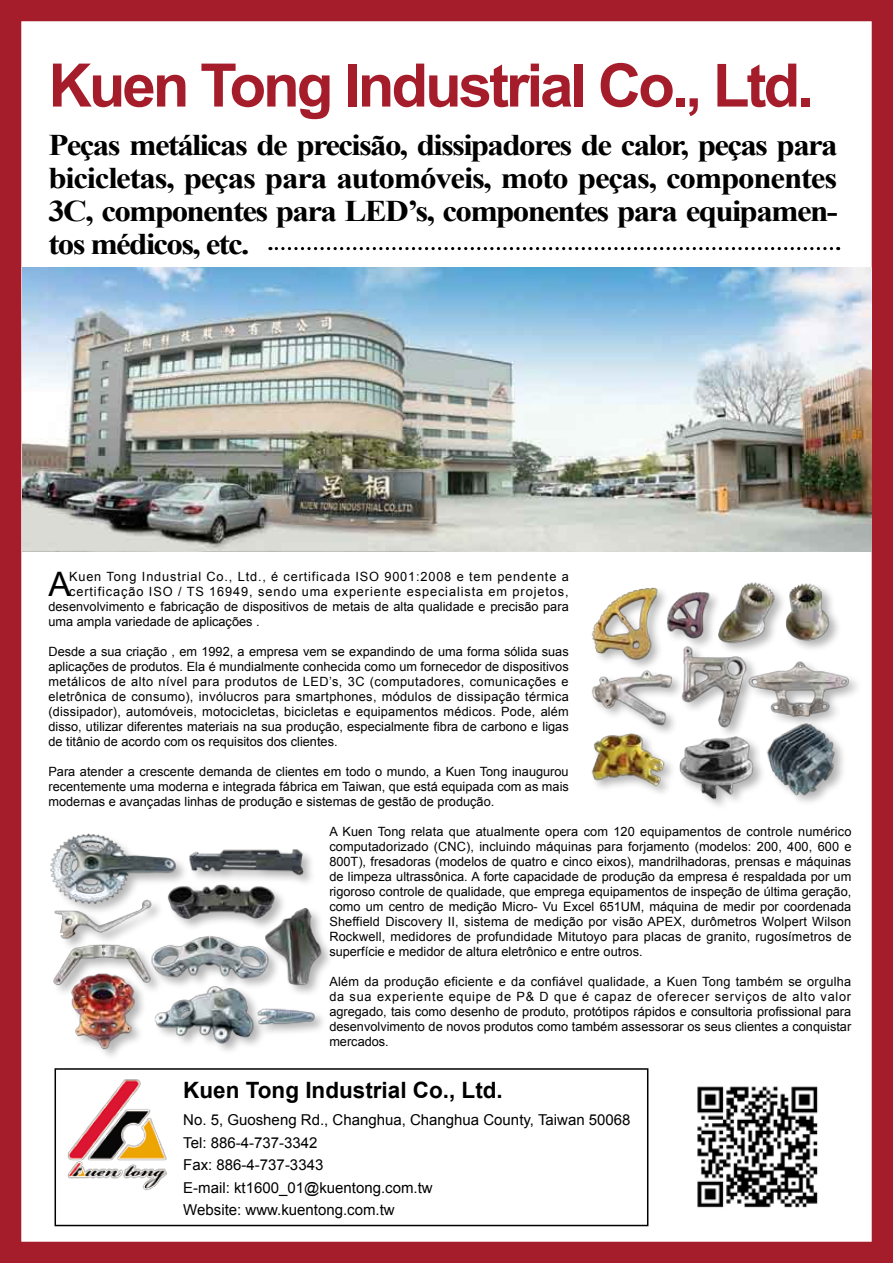
<style>
.page{position:relative;width:893px;height:1263px;background:#fff}
.page>*{position:absolute;margin:0;border:0;box-sizing:border-box;transform-origin:0 0}
.t1{font:700 60px "Arial";letter-spacing:-.05em;color:#a51d2b}
.t2{font:33.75px "Arial";color:#000}
.t3{font:700 30px/33px "Times New Roman";letter-spacing:-.05em;color:#000;text-align:justify;scale:1.1 1}
.t4{font:700 22.5px "Arial";color:#000}
.t5{font:15px/22.5px "Arial";color:#000}
.t6{font:12.75px/15px "Arial";color:#000;text-align:justify}
.t7{font:12.75px "Arial";letter-spacing:.07em;color:#000}
.t8{font:12.75px "Arial";letter-spacing:.065em;color:#000}
</style>
<div class="page">
<div style="left:0;top:0;width:893px;height:1263px;border:21px solid #a51d2b"></div>
<img style="left:23px;top:268px;width:848px;height:283px">
<div style="left:55px;top:1068px;width:593px;height:158px;border:2px solid #000"></div>
<svg style="left:270px;top:247px;width:569px;height:3px"></svg>
<div style="left:590px;top:580px;width:303px;height:268px;background:#000;opacity:.3"></div>
<img style="left:590px;top:580px;width:259px;height:229px">
<img style="left:697px;top:1086px;width:121px;height:122px">
<img style="left:67px;top:1093px;width:100px;height:98px">
<div style="left:49px;top:832px;width:317px;height:261px;background:#fff"></div>
<img style="left:50px;top:833px;width:279px;height:223px">
<h1 class="t1" style="left:48px;top:46px;width:767px">Kuen Tong Industrial Co., Ltd.</h1>
<h3 class="t3" style="left:48px;top:128px;width:719px">Peças metálicas de precisão, dissipadores de calor, peças para bicicletas, peças para automóveis, moto peças, componentes 3C, componentes para LED’s, componentes para equipamen&shy;tos médicos, etc.</h3>
<h2 class="t2" style="left:48px;top:562px;width:24px">A</h2>
<p class="t8" style="left:69px;top:568px;width:501px">Kuen Tong Industrial Co., Ltd., é certificada ISO 9001:2008 e tem pendente a</p>
<p class="t7" style="left:69px;top:583px;width:501px">certificação ISO / TS 16949, sendo uma experiente especialista em projetos,</p>
<p class="t6" style="left:48px;top:599px;width:522px">desenvolvimento e fabricação de dispositivos de metais de alta qualidade e precisão para</p>
<p class="t6" style="left:48px;top:614px;width:213px">uma ampla variedade de aplicações .</p>
<p class="t6" style="left:48px;top:644px;width:522px">Desde a sua criação , em 1992, a empresa vem se expandindo de uma forma sólida suas aplicações de produtos. Ela é mundialmente conhecida como um fornecedor de dispositivos metálicos de alto nível para produtos de LED’s, 3C (computadores, comunicações e eletrônica de consumo), invólucros para smartphones, módulos de dissipação térmica (dissipador), automóveis, motocicletas, bicicletas e equipamentos médicos. Pode, além disso, utilizar diferentes materiais na sua produção, especialmente fibra de carbono e ligas de titânio de acordo com os requisitos dos clientes.</p>
<p class="t6" style="left:48px;top:764px;width:522px">Para atender a crescente demanda de clientes em todo o mundo, a Kuen Tong inaugurou recentemente uma moderna e integrada fábrica em Taiwan, que está equipada com as mais modernas e avançadas linhas de produção e sistemas de gestão de produção.</p>
<p class="t6" style="left:329px;top:824px;width:524px">A Kuen Tong relata que atualmente opera com 120 equipamentos de controle numérico computadorizado (CNC), incluindo máquinas para forjamento (modelos: 200, 400, 600 e 800T), fresadoras (modelos de quatro e cinco eixos), mandrilhadoras, prensas e máquinas de limpeza ultrassônica. A forte capacidade de produção da empresa é respaldada por um rigoroso controle de qualidade, que emprega equipamentos de inspeção de última geração, como um centro de medição Micro- Vu Excel 651UM, máquina de medir por coordenada Sheffield Discovery II, sistema de medição por visão APEX, durômetros Wolpert Wilson Rockwell, medidores de profundidade Mitutoyo para placas de granito, rugosímetros de superfície e medidor de altura eletrônico e entre outros.</p>
<p class="t6" style="left:329px;top:974px;width:523px">Além da produção eficiente e da confiável qualidade, a Kuen Tong também se orgulha da sua experiente equipe de P&amp; D que é capaz de oferecer serviços de alto valor agregado, tais como desenho de produto, protótipos rápidos e consultoria profissional para desenvolvimento de novos produtos como também assessorar os seus clientes a conquistar mercados.</p>
<h3 class="t4" style="left:183px;top:1075px;width:321px">Kuen Tong Industrial Co., Ltd.</h3>
<p class="t5" style="left:183px;top:1109px;width:449px">No. 5, Guosheng Rd., Changhua, Changhua County, Taiwan 50068<br>Tel: 886-4-737-3342<br>Fax: 886-4-737-3343<br>E-mail: kt1600_01@kuentong.com.tw<br>Website: www.kuentong.com.tw</p>
</div>
